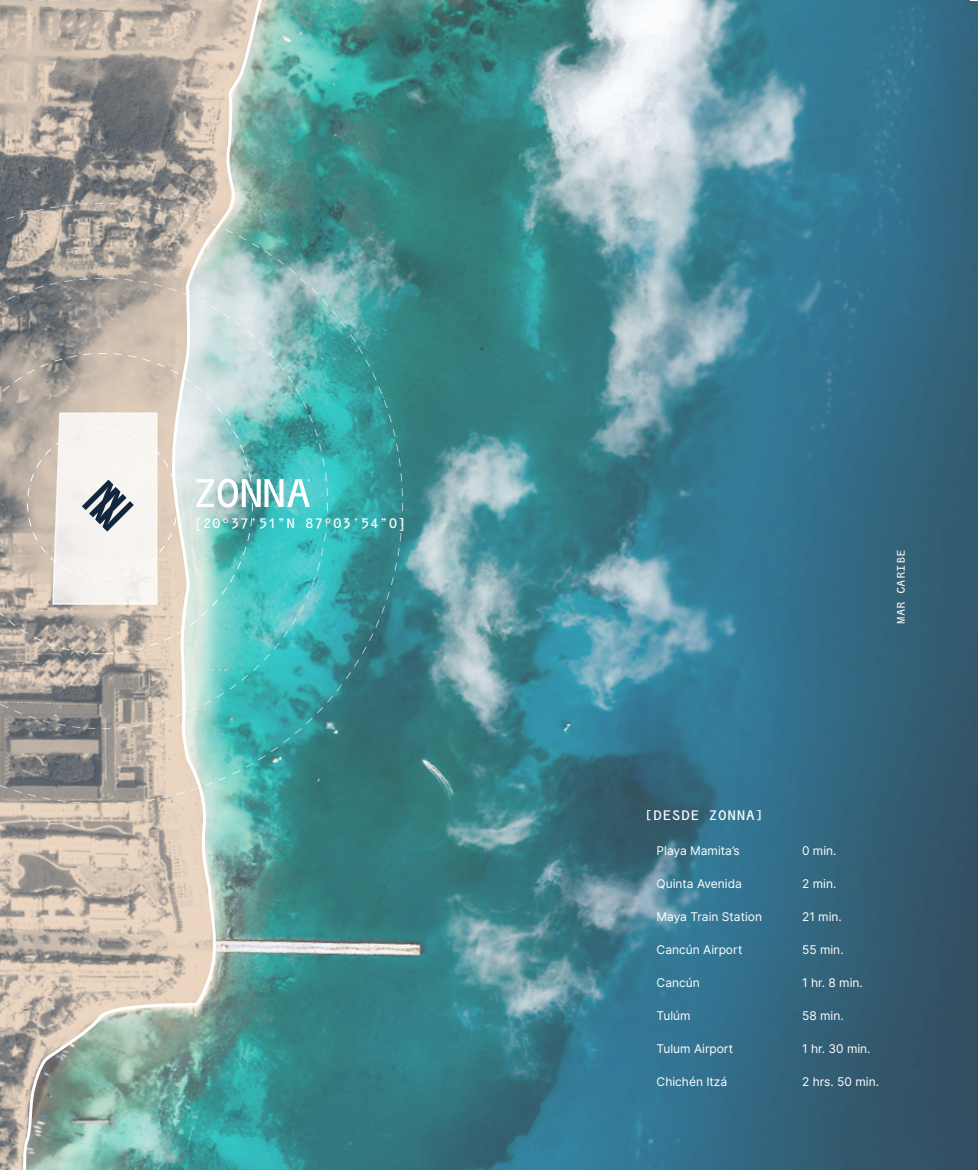
<style>
.page{position:relative;width:978px;height:1170px;background:#fff}
.page>*{position:absolute;margin:0;border:0;box-sizing:border-box;transform-origin:0 0}
.t1{font:15px "PP Air Medium Mono";color:#fff}
.t2{font:12px "Inter";color:#fff}
.t3{font:12px "PP Air Medium Mono";color:#f9f4ee}
</style>
<div class="page">
<img style="left:264px;top:0;width:714px;height:1169px">
<svg style="left:0;top:0;width:20px;height:1169px;background:#b5aaa0"></svg>
<svg style="left:20px;top:0;width:244px;height:1169px;background:#a3afa5"></svg>
<svg style="left:0;top:203px;width:403px;height:601px;background:#84ada8"></svg>
<svg style="left:52px;top:412px;width:105px;height:192px"></svg>
<p class="t1" style="left:193px;top:515px;width:215px">[20°37’51”N 87°03’54”O]</p>
<p class="t3" style="left:894px;top:623px;width:76px;rotate:-90deg">MAR CARIBE</p>
<p class="t1" style="left:643px;top:806px;width:122px">[DESDE ZONNA]</p>
<p class="t2" style="left:657px;top:841px;width:85px">Playa Mamita’s</p>
<p class="t2" style="left:657px;top:874px;width:87px">Quinta Avenida</p>
<p class="t2" style="left:657px;top:907px;width:107px">Maya Train Station</p>
<p class="t2" style="left:657px;top:940px;width:87px">Cancún Airport</p>
<p class="t2" style="left:657px;top:973px;width:45px">Cancún</p>
<p class="t2" style="left:657px;top:1006px;width:36px">Tulúm</p>
<p class="t2" style="left:657px;top:1039px;width:78px">Tulum Airport</p>
<p class="t2" style="left:657px;top:1072px;width:72px">Chichén Itzá</p>
<p class="t2" style="left:802px;top:841px;width:36px">0 min.</p>
<p class="t2" style="left:802px;top:874px;width:36px">2 min.</p>
<p class="t2" style="left:802px;top:907px;width:41px">21 min.</p>
<p class="t2" style="left:802px;top:940px;width:43px">55 min.</p>
<p class="t2" style="left:802px;top:973px;width:62px">1 hr. 8 min.</p>
<p class="t2" style="left:802px;top:1006px;width:43px">58 min.</p>
<p class="t2" style="left:802px;top:1039px;width:70px">1 hr. 30 min.</p>
<p class="t2" style="left:802px;top:1072px;width:78px">2 hrs. 50 min.</p>
</div>
